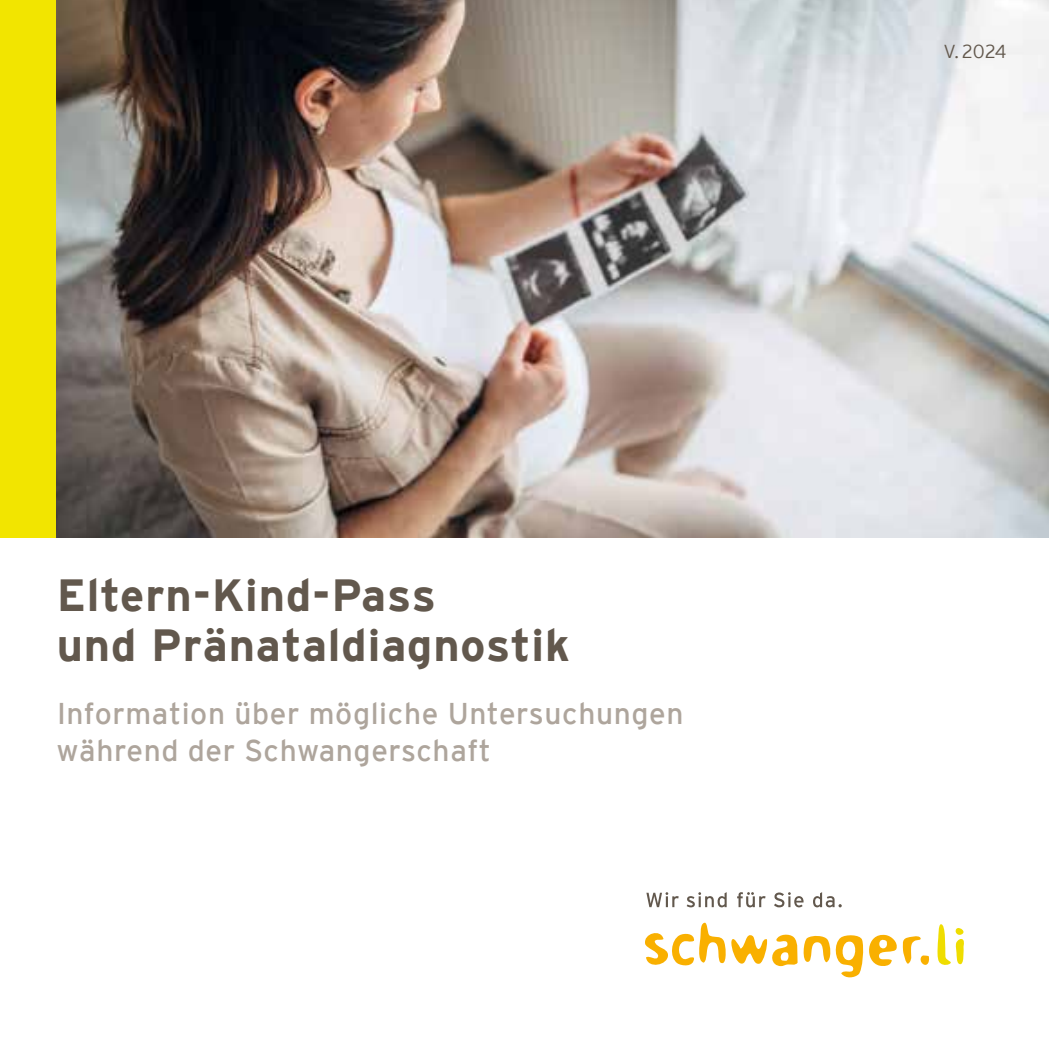
<style>
.page{position:relative;width:1049px;height:1049px;background:#fff}
.page>*{position:absolute;margin:0;border:0;box-sizing:border-box;transform-origin:0 0}
.t1{font:700 45px/50px "Interstate";letter-spacing:.02em;color:#62584d}
.t2{font:30px/37.5px "Interstate";letter-spacing:.02em;color:#aea59c}
.t3{font:300 18.75px "Interstate";letter-spacing:-.025em;color:#62584d}
.s1{color:#fff}
</style>
<div class="page">
<svg style="left:937px;top:924px;width:27px;height:41px"></svg>
<svg style="left:645px;top:922px;width:284px;height:55px"></svg>
<svg style="left:646px;top:892px;width:33px;height:15px"></svg>
<svg style="left:687px;top:892px;width:40px;height:15px"></svg>
<svg style="left:737px;top:892px;width:28px;height:15px"></svg>
<svg style="left:774px;top:892px;width:29px;height:15px"></svg>
<svg style="left:813px;top:892px;width:29px;height:15px"></svg>
<div style="left:0;top:0;width:57px;height:537px;background:#f2e500"></div>
<img style="left:57px;top:0;width:992px;height:537px">
<h1 class="t1" style="left:57px;top:569px;width:515px">Eltern-Kind-Pass<br>und Pränataldiagnostik</h1>
<p class="t2" style="left:56px;top:694px;width:629px">Information über mögliche Untersuchungen während der Schwangerschaft</p>
<p class="t3" style="left:944px;top:40px;width:64px"><span class="s1">V.</span> 2024<span class="s1">3</span></p>
</div>
